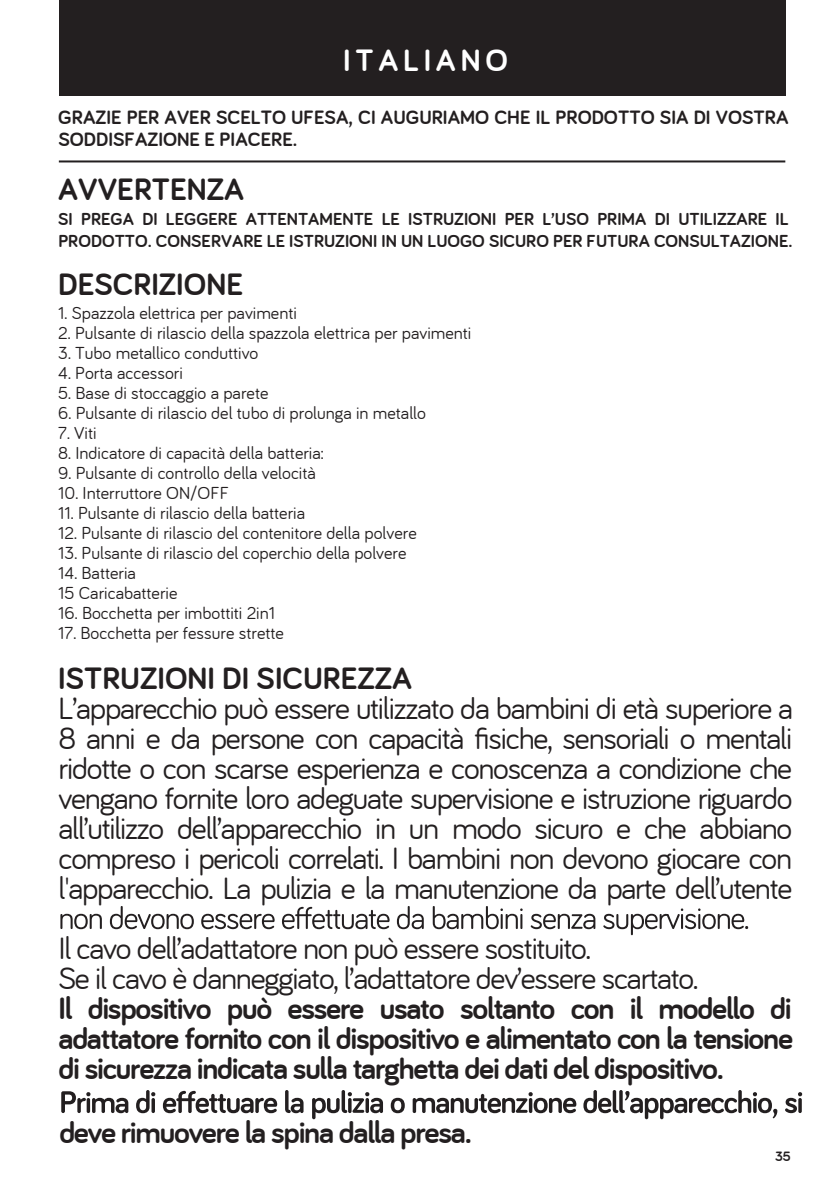
<style>
.page{position:relative;width:840px;height:1191px;background:#fff}
.page>*{position:absolute;margin:0;border:0;box-sizing:border-box;transform-origin:0 0}
.t1{font:32px/30px "Bariol";letter-spacing:-.04em;color:#231f20;text-align:justify}
.t2{font:700 32px/30px "Bariol";letter-spacing:-.04em;color:#231f20;text-align:justify}
.t3{font:700 32px "Bariol";color:#231f20}
.t4{font:700 32px "Bariol";letter-spacing:.15em;color:#fff}
.t5{font:700 20px/22px "Bariol";color:#231f20}
.t6{font:18px/20px "Bariol";color:#231f20}
.t7{font:700 18px/21.6px "Bariol";color:#231f20}
.t8{font:700 14px "Bariol";color:#231f20}
</style>
<div class="page">
<div style="left:59px;top:0;width:725px;height:96px;background:#231f20"></div>
<hr style="left:59px;top:160px;width:725px;height:2px;background:#231f20">
<svg style="left:60px;top:906px;width:687px;height:29px"></svg>
<svg style="left:61px;top:1090px;width:740px;height:29px"></svg>
<h1 class="t4" style="left:343px;top:42px;width:166px">ITALIANO</h1>
<p class="t5" style="left:58px;top:106px;width:731px">GRAZIE PER AVER SCELTO UFESA, CI AUGURIAMO CHE IL PRODOTTO SIA DI VOSTRA<br>SODDISFAZIONE E PIACERE.</p>
<h1 class="t3" style="left:58px;top:171px;width:187px">AVVERTENZA</h1>
<p class="t7" style="left:58px;top:209px;width:735px">SI PREGA DI LEGGERE ATTENTAMENTE LE ISTRUZIONI PER L’USO PRIMA DI UTILIZZARE IL<br>PRODOTTO. CONSERVARE LE ISTRUZIONI IN UN LUOGO SICURO PER FUTURA CONSULTAZIONE.</p>
<h1 class="t3" style="left:58px;top:266px;width:186px">DESCRIZIONE</h1>
<p class="t6" style="left:58px;top:303px;width:240px">1. Spazzola elettrica per pavimenti</p>
<p class="t6" style="left:58px;top:323px;width:414px">2. Pulsante di rilascio della spazzola elettrica per pavimenti</p>
<p class="t6" style="left:58px;top:343px;width:201px">3. Tubo metallico conduttivo</p>
<p class="t6" style="left:58px;top:363px;width:126px">4. Porta accessori</p>
<p class="t6" style="left:58px;top:383px;width:211px">5. Base di stoccaggio a parete</p>
<p class="t6" style="left:58px;top:403px;width:369px">6. Pulsante di rilascio del tubo di prolunga in metallo</p>
<p class="t6" style="left:58px;top:423px;width:40px">7. Viti</p>
<p class="t6" style="left:58px;top:443px;width:267px">8. Indicatore di capacità della batteria:</p>
<p class="t6" style="left:58px;top:463px;width:259px">9. Pulsante di controllo della velocità</p>
<p class="t6" style="left:58px;top:483px;width:172px">10. Interruttore ON/OFF</p>
<p class="t6" style="left:58px;top:503px;width:248px">11. Pulsante di rilascio della batteria</p>
<p class="t6" style="left:58px;top:523px;width:360px">12. Pulsante di rilascio del contenitore della polvere</p>
<p class="t6" style="left:58px;top:543px;width:349px">13. Pulsante di rilascio del coperchio della polvere</p>
<p class="t6" style="left:58px;top:563px;width:121px">14. Batteria<br>15 Caricabatterie</p>
<p class="t6" style="left:58px;top:603px;width:218px">16. Bocchetta per imbottiti 2in1</p>
<p class="t6" style="left:58px;top:623px;width:227px">17. Bocchetta per fessure strette</p>
<h1 class="t3" style="left:58px;top:660px;width:355px">ISTRUZIONI DI SICUREZZA</h1>
<p class="t1" style="left:58px;top:693px;width:735px">L’apparecchio può essere utilizzato da bambini di età superiore a 8 anni e da persone con capacità fisiche, sensoriali o mentali ridotte o con scarse esperienza e conoscenza a condizione che vengano fornite loro adeguate supervisione e istruzione riguardo all’utilizzo dell’apparecchio in un modo sicuro e che abbiano compreso i pericoli correlati. I bambini non devono giocare con l'apparecchio. La pulizia e la manutenzione da parte dell’utente</p>
<h1 class="t1" style="left:58px;top:933px;width:641px">Il cavo dell’adattatore non può essere sostituito.<br>Se il cavo è danneggiato, l’adattatore dev’essere scartato.</h1>
<h1 class="t2" style="left:58px;top:993px;width:735px">Il dispositivo può essere usato soltanto con il modello di adattatore fornito con il dispositivo e alimentato con la tensione di sicurezza indicata sulla targhetta dei dati del dispositivo.</h1>
<h1 class="t2" style="left:59px;top:1117px;width:414px">deve rimuovere la spina dalla presa.</h1>
<p class="t8" style="left:774px;top:1148px;width:17px">35</p>
</div>
